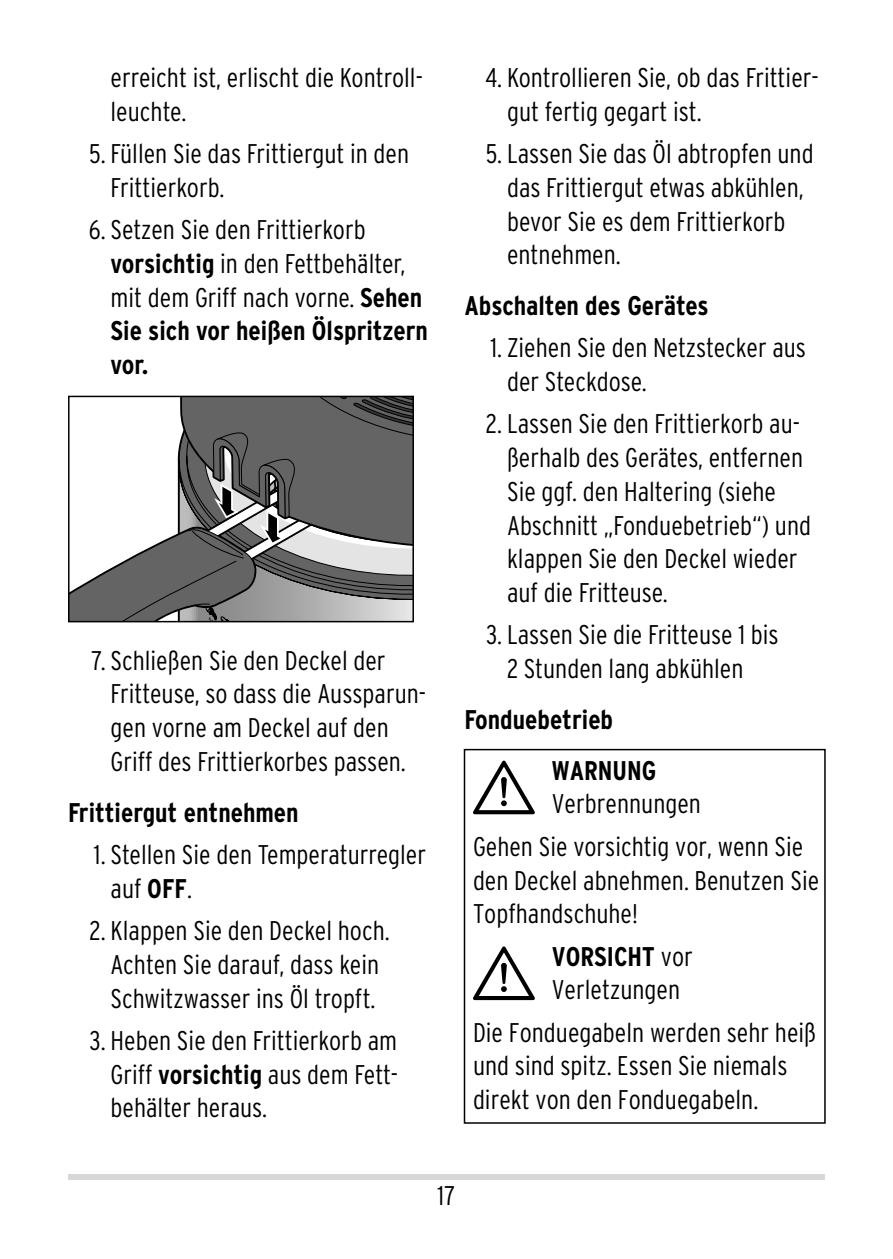
<style>
.page{position:relative;width:893px;height:1259px;background:#fff}
.page>*{position:absolute;margin:0;border:0;box-sizing:border-box;transform-origin:0 0}
.id_sicherheitshinweis_ohne_symbol{font:300 condensed 27px/33.6px "Interstate OT";color:#000}
.ID_SUBLINE_1_IVZ{font:700 condensed 27px "Interstate OT";color:#000}
.id_sicherheitshinweis_erste_zeile{font:300 condensed 27px/33.6px "Interstate OT";color:#000}
.t1{font:italic 700 5.4px "Arial";color:#000;scale:.75 1}
.t2{font:italic 700 5.1px/4.5px "Arial";color:#000;text-align:right;scale:.88 1}
.t3{font:italic 700 4.5px "Arial";color:#000;scale:1.04 1}
.s1{font-weight:700}
</style>
<div class="page">
<div style="left:68px;top:1174px;width:757px;height:6px;background:#d7d7d7"></div>
<div style="left:464px;top:749px;width:362px;height:374px;border:2px solid #000"></div>
<svg style="left:473px;top:760px;width:62px;height:54px"></svg>
<svg style="left:473px;top:946px;width:62px;height:54px"></svg>
<svg style="left:69px;top:396px;width:344px;height:227px"></svg>
<p class="id_sicherheitshinweis_ohne_symbol" style="left:111px;top:61px;width:314px">erreicht ist, erlischt die Kontroll&shy;leuchte.</p>
<p class="id_sicherheitshinweis_ohne_symbol" style="left:111px;top:137px;width:300px;text-indent:-21px">5. Füllen Sie das Frittiergut in den<br>Frittierkorb.</p>
<p class="id_sicherheitshinweis_ohne_symbol" style="left:111px;top:213px;width:319px;text-indent:-22px">6. Setzen Sie den Frittierkorb <span class="s1">vorsichtig</span> in den Fettbehälter, mit dem Griff nach vorne. <span class="s1">Sehen<br>Sie sich vor heißen Ölspritzern vor.</span></p>
<p class="id_sicherheitshinweis_ohne_symbol" style="left:92px;top:643px;width:296px">7. Schließen Sie den Deckel der</p>
<p class="id_sicherheitshinweis_ohne_symbol" style="left:111px;top:677px;width:317px">Fritteuse, so dass die Aussparun&shy;gen vorne am Deckel auf den<br>Griff des Frittierkorbes passen.</p>
<p class="ID_SUBLINE_1_IVZ" style="left:68px;top:795px;width:232px">Frittiergut entnehmen</p>
<p class="id_sicherheitshinweis_ohne_symbol" style="left:111px;top:837px;width:317px;text-indent:-17px">1. Stellen Sie den Temperaturregler auf <span class="s1">OFF</span>.</p>
<p class="id_sicherheitshinweis_ohne_symbol" style="left:90px;top:913px;width:302px;text-align:center">2. Klappen Sie den Deckel hoch.<br>Achten Sie darauf, dass kein<br>Schwitzwasser ins Öl tropft.</p>
<p class="id_sicherheitshinweis_ohne_symbol" style="left:111px;top:1023px;width:288px;text-align:justify;text-indent:-21px">3. Heben Sie den Frittierkorb am Griff <span class="s1">vorsichtig</span> aus dem Fett&shy;behälter heraus.</p>
<p class="t3" style="left:227px;top:652px;width:14px;rotate:38deg">150°C</p>
<p class="t2" style="left:261px;top:652px;width:14px;rotate:25deg">12-15 mn</p>
<p class="t2" style="left:243px;top:665px;width:16px;rotate:25deg">160°C</p>
<p class="t1" style="left:299px;top:688px;width:17px;rotate:12deg">190°C</p>
<p class="id_sicherheitshinweis_ohne_symbol" style="left:507px;top:61px;width:313px;text-indent:-22px">4. Kontrollieren Sie, ob das Frittier&shy;gut fertig gegart ist.</p>
<p class="id_sicherheitshinweis_ohne_symbol" style="left:507px;top:137px;width:308px;text-indent:-21px">5. Lassen Sie das Öl abtropfen und das Frittiergut etwas abkühlen, bevor Sie es dem Frittierkorb entnehmen.</p>
<p class="ID_SUBLINE_1_IVZ" style="left:464px;top:289px;width:246px">Abschalten des Gerätes</p>
<p class="id_sicherheitshinweis_ohne_symbol" style="left:507px;top:331px;width:301px;text-indent:-17px">1. Ziehen Sie den Netzstecker aus der Steckdose.</p>
<p class="id_sicherheitshinweis_ohne_symbol" style="left:507px;top:407px;width:306px;text-indent:-21px">2. Lassen Sie den Frittierkorb au&shy;ßerhalb des Gerätes, entfernen<br>Sie ggf. den Haltering (siehe<br>Abschnitt „Fonduebetrieb“) und klappen Sie den Deckel wieder auf die Fritteuse.</p>
<p class="id_sicherheitshinweis_ohne_symbol" style="left:486px;top:618px;width:294px;text-align:center">3. Lassen Sie die Fritteuse 1 bis<br>2 Stunden lang abkühlen</p>
<p class="ID_SUBLINE_1_IVZ" style="left:464px;top:703px;width:150px">Fonduebetrieb</p>
<p class="id_sicherheitshinweis_erste_zeile" style="left:552px;top:753px;width:151px"><span class="s1">WARNUNG<br></span>Verbrennungen</p>
<p class="id_sicherheitshinweis_ohne_symbol" style="left:473px;top:829px;width:348px">Gehen Sie vorsichtig vor, wenn Sie den Deckel abnehmen. Benutzen Sie<br>Topfhandschuhe!</p>
<p class="id_sicherheitshinweis_ohne_symbol" style="left:552px;top:939px;width:142px"><span class="s1">VORSICHT</span> vor<br>Verletzungen</p>
<p class="id_sicherheitshinweis_ohne_symbol" style="left:473px;top:1015px;width:345px">Die Fonduegabeln werden sehr heiß und sind spitz. Essen Sie niemals direkt von den Fonduegabeln.</p>
<p class="id_sicherheitshinweis_ohne_symbol" style="left:438px;top:1179px;width:19px">17</p>
</div>
